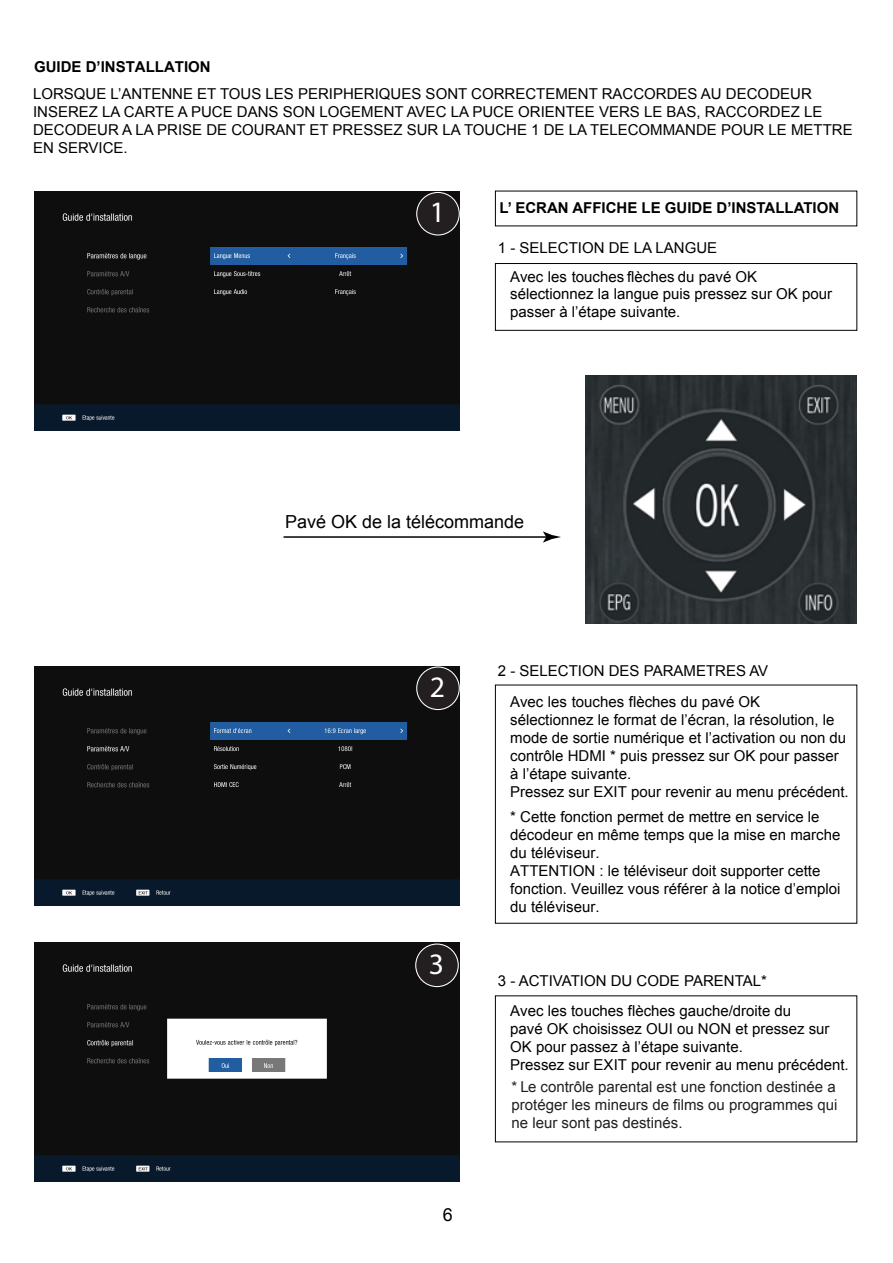
<style>
.page{position:relative;width:893px;height:1263px;background:#fff}
.page>*{position:absolute;margin:0;border:0;box-sizing:border-box;transform-origin:0 0}
.t1{font:29.7px "Myriad Pro";color:#fff}
.t2{font:18px "Arial";color:#000}
.t3{font:15px/18px "Arial";color:#000}
.t4{font:15px/18px "Arial";color:#231f20;text-align:justify}
.t5{font:700 15px "Arial";color:#000}
</style>
<div class="page">
<img style="left:34px;top:942px;width:425px;height:240px">
<img style="left:34px;top:666px;width:425px;height:240px">
<img style="left:34px;top:191px;width:425px;height:240px">
<div style="left:495px;top:263px;width:362px;height:68px;border:1px solid #000"></div>
<div style="left:417px;top:192px;width:42px;height:43px;background:#231f20;border-radius:50%"></div>
<div style="left:416px;top:192px;width:44px;height:43px;border:1px solid #fff;border-radius:50%"></div>
<div style="left:417px;top:667px;width:42px;height:42px;background:#231f20;border-radius:50%"></div>
<div style="left:416px;top:666px;width:44px;height:44px;border:1px solid #fff;border-radius:50%"></div>
<div style="left:416px;top:944px;width:42px;height:42px;background:#231f20;border-radius:50%"></div>
<div style="left:415px;top:943px;width:44px;height:44px;border:1px solid #fff;border-radius:50%"></div>
<img style="left:585px;top:375px;width:272px;height:249px">
<hr style="left:284px;top:536px;width:265px;height:2px;background:#000">
<svg style="left:543px;top:531px;width:18px;height:11px"></svg>
<p class="t5" style="left:34px;top:57px;width:178px">GUIDE D’INSTALLATION</p>
<p class="t3" style="left:33px;top:85px;width:821px">LORSQUE L’ANTENNE ET TOUS LES PERIPHERIQUES SONT CORRECTEMENT RACCORDES AU DECODEUR INSEREZ LA CARTE A PUCE DANS SON LOGEMENT AVEC LA PUCE ORIENTEE VERS LE BAS, RACCORDEZ LE DECODEUR A LA PRISE DE COURANT ET PRESSEZ SUR LA TOUCHE 1 DE LA TELECOMMANDE POUR LE METTRE EN SERVICE.</p>
<h1 class="t1" style="left:430px;top:194px;width:17px">1</h1>
<p class="t5" style="left:500px;top:198px;width:341px">L’ ECRAN AFFICHE LE GUIDE D’INSTALLATION</p>
<p class="t3" style="left:498px;top:239px;width:221px">1 - SELECTION DE LA LANGUE</p>
<p class="t3" style="left:510px;top:268px;width:323px;line-height:17.5px">Avec les touches flèches du pavé OK sélectionnez la langue puis pressez sur OK pour passer à l’étape suivante.</p>
<p class="t2" style="left:285px;top:510px;width:241px">Pavé OK de la télécommande</p>
<h1 class="t1" style="left:430px;top:668px;width:17px">2</h1>
<h1 class="t1" style="left:429px;top:945px;width:17px">3</h1>
<p class="t2" style="left:443px;top:1203px;width:12px">6</p>
<p class="t3" style="left:498px;top:661px;width:272px">2 - SELECTION DES PARAMETRES AV</p>
<p class="t3" style="left:510px;top:693px;width:340px">Avec les touches flèches du pavé OK<br>sélectionnez le format de l’écran, la résolution, le mode de sortie numérique et l’activation ou non du contrôle HDMI * puis pressez sur OK pour passer à l’étape suivante.<br>Pressez sur EXIT pour revenir au menu précédent.</p>
<p class="t3" style="left:510px;top:808px;width:332px">* Cette fonction permet de mettre en service le décodeur en même temps que la mise en marche du téléviseur.<br>ATTENTION : le téléviseur doit supporter cette fonction. Veuillez vous référer à la notice d’emploi du téléviseur.</p>
<p class="t3" style="left:498px;top:972px;width:271px">3 - ACTIVATION DU CODE PARENTAL*</p>
<p class="t3" style="left:510px;top:1001px;width:340px">Avec les touches flèches gauche/droite du<br>pavé OK choisissez OUI ou NON et pressez sur OK pour passez à l’étape suivante.<br>Pressez sur EXIT pour revenir au menu précédent.</p>
<p class="t4" style="left:512px;top:1078px;width:327px">* Le contrôle parental est une fonction destinée a protéger les mineurs de films ou programmes qui ne leur sont pas destinés.</p>
</div>
